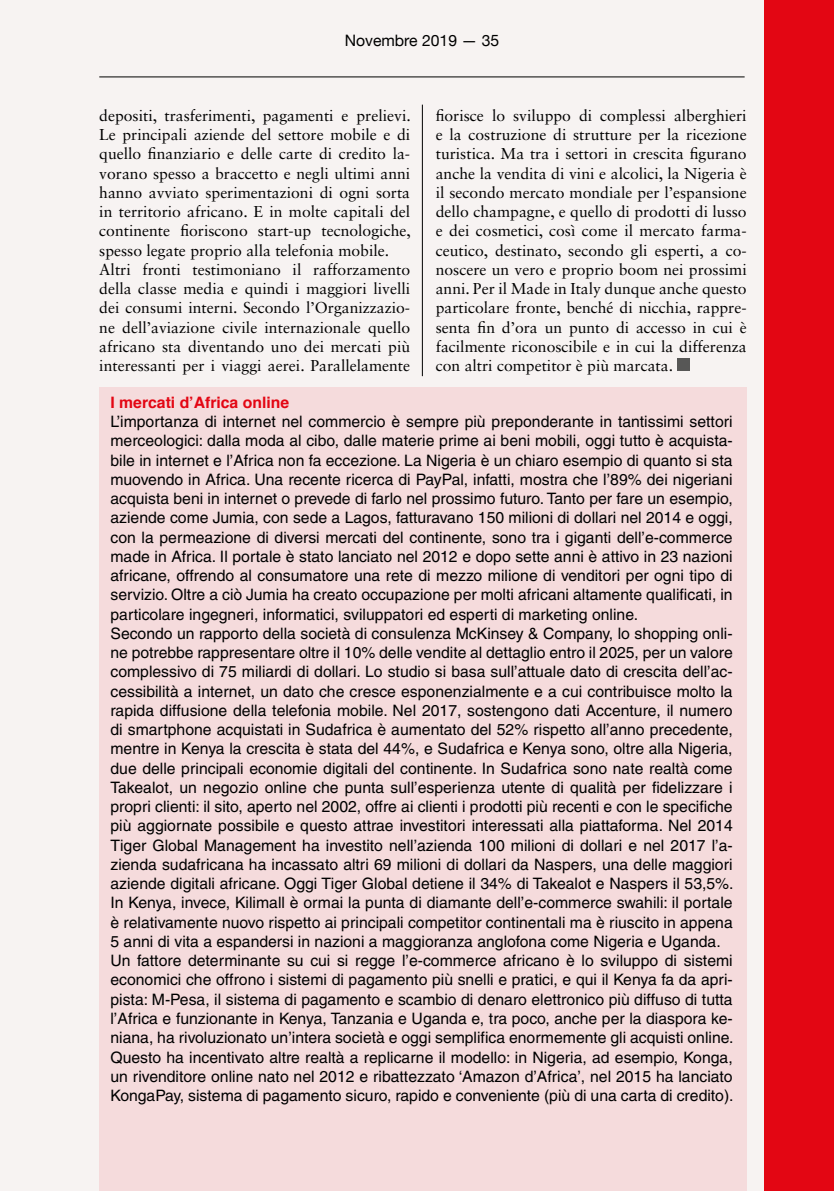
<style>
.page{position:relative;width:834px;height:1191px;background:#fff}
.page>*{position:absolute;margin:0;border:0;box-sizing:border-box;transform-origin:0 0}
.t1{font:15.75px/19.2px "Helvetica";color:#000}
.t2{font:15.75px/19.2px "Sabon LT Std";color:#000}
.t3{font:700 15.75px "Helvetica";color:#e30613}
.t4{font:15.75px "Helvetica Neue";color:#000}
</style>
<div class="page">
<div style="left:0;top:0;width:833px;height:1191px;background:#f7f3f2"></div>
<hr style="left:99px;top:76px;width:645px;height:1px;background:#000">
<div style="left:764px;top:0;width:69px;height:1191px;background:#e30613"></div>
<div style="left:676px;top:359px;width:13px;height:12px;background:#575756"></div>
<hr style="left:422px;top:105px;width:1px;height:271px;background:#000">
<div style="left:99px;top:387px;width:647px;height:804px;background:#f5dbdc"></div>
<p class="t4" style="left:344px;top:31px;width:156px">Novembre 2019 — 35</p>
<p class="t2" style="left:99px;top:105px;width:313px">depositi, trasferimenti, pagamenti e prelievi.<br>Le principali aziende del settore mobile e di quello finanziario e delle carte di credito la&shy;vorano spesso a braccetto e negli ultimi anni hanno avviato sperimentazioni di ogni sorta in territorio africano. E in molte capitali del continente fioriscono start-up tecnologiche, spesso legate proprio alla telefonia mobile.<br>Altri fronti testimoniano il rafforzamento della classe media e quindi i maggiori livelli dei consumi interni. Secondo l’Organizzazio&shy;ne dell’aviazione civile internazionale quello africano sta diventando uno dei mercati più interessanti per i viaggi aerei. Parallelamente</p>
<p class="t2" style="left:435px;top:105px;width:312px;text-align:justify">fiorisce lo sviluppo di complessi alberghieri e la costruzione di strutture per la ricezione turistica. Ma tra i settori in crescita figurano anche la vendita di vini e alcolici, la Nigeria è il secondo mercato mondiale per l’espansione dello champagne, e quello di prodotti di lusso e dei cosmetici, così come il mercato farma&shy;ceutico, destinato, secondo gli esperti, a co&shy;noscere un vero e proprio boom nei prossimi anni. Per il Made in Italy dunque anche questo particolare fronte, benché di nicchia, rappre&shy;senta fin d’ora un punto di accesso in cui è facilmente riconoscibile e in cui la differenza con altri competitor è più marcata.</p>
<p class="t3" style="left:110px;top:392px;width:180px">I mercati d’Africa online</p>
<p class="t1" style="left:110px;top:412px;width:624px">L’importanza di internet nel commercio è sempre più preponderante in tantissimi settori merceologici: dalla moda al cibo, dalle materie prime ai beni mobili, oggi tutto è acquista&shy;bile in internet e l’Africa non fa eccezione. La Nigeria è un chiaro esempio di quanto si sta muovendo in Africa. Una recente ricerca di PayPal, infatti, mostra che l’89% dei nigeriani acquista beni in internet o prevede di farlo nel prossimo futuro. Tanto per fare un esempio, aziende come Jumia, con sede a Lagos, fatturavano 150 milioni di dollari nel 2014 e oggi, con la permeazione di diversi mercati del continente, sono tra i giganti dell’e-commerce made in Africa. Il portale è stato lanciato nel 2012 e dopo sette anni è attivo in 23 nazioni africane, offrendo al consumatore una rete di mezzo milione di venditori per ogni tipo di servizio. Oltre a ciò Jumia ha creato occupazione per molti africani altamente qualificati, in particolare ingegneri, informatici, sviluppatori ed esperti di marketing online.<br>Secondo un rapporto della società di consulenza McKinsey &amp; Company, lo shopping onli&shy;ne potrebbe rappresentare oltre il 10% delle vendite al dettaglio entro il 2025, per un valore complessivo di 75 miliardi di dollari. Lo studio si basa sull’attuale dato di crescita dell’ac&shy;cessibilità a internet, un dato che cresce esponenzialmente e a cui contribuisce molto la rapida diffusione della telefonia mobile. Nel 2017, sostengono dati Accenture, il numero di smartphone acquistati in Sudafrica è aumentato del 52% rispetto all’anno precedente, mentre in Kenya la crescita è stata del 44%, e Sudafrica e Kenya sono, oltre alla Nigeria, due delle principali economie digitali del continente. In Sudafrica sono nate realtà come Takealot, un negozio online che punta sull’esperienza utente di qualità per fidelizzare i propri clienti: il sito, aperto nel 2002, offre ai clienti i prodotti più recenti e con le specifiche più aggiornate possibile e questo attrae investitori interessati alla piattaforma. Nel 2014<br>Tiger Global Management ha investito nell’azienda 100 milioni di dollari e nel 2017 l’a&shy;zienda sudafricana ha incassato altri 69 milioni di dollari da Naspers, una delle maggiori aziende digitali africane. Oggi Tiger Global detiene il 34% di Takealot e Naspers il 53,5%.<br>In Kenya, invece, Kilimall è ormai la punta di diamante dell’e-commerce swahili: il portale è relativamente nuovo rispetto ai principali competitor continentali ma è riuscito in appena 5 anni di vita a espandersi in nazioni a maggioranza anglofona come Nigeria e Uganda.<br>Un fattore determinante su cui si regge l’e-commerce africano è lo sviluppo di sistemi economici che offrono i sistemi di pagamento più snelli e pratici, e qui il Kenya fa da apri&shy;pista: M-Pesa, il sistema di pagamento e scambio di denaro elettronico più diffuso di tutta l’Africa e funzionante in Kenya, Tanzania e Uganda e, tra poco, anche per la diaspora ke&shy;niana, ha rivoluzionato un’intera società e oggi semplifica enormemente gli acquisti online.<br>Questo ha incentivato altre realtà a replicarne il modello: in Nigeria, ad esempio, Konga, un rivenditore online nato nel 2012 e ribattezzato ‘Amazon d’Africa’, nel 2015 ha lanciato KongaPay, sistema di pagamento sicuro, rapido e conveniente (più di una carta di credito).</p>
</div>
